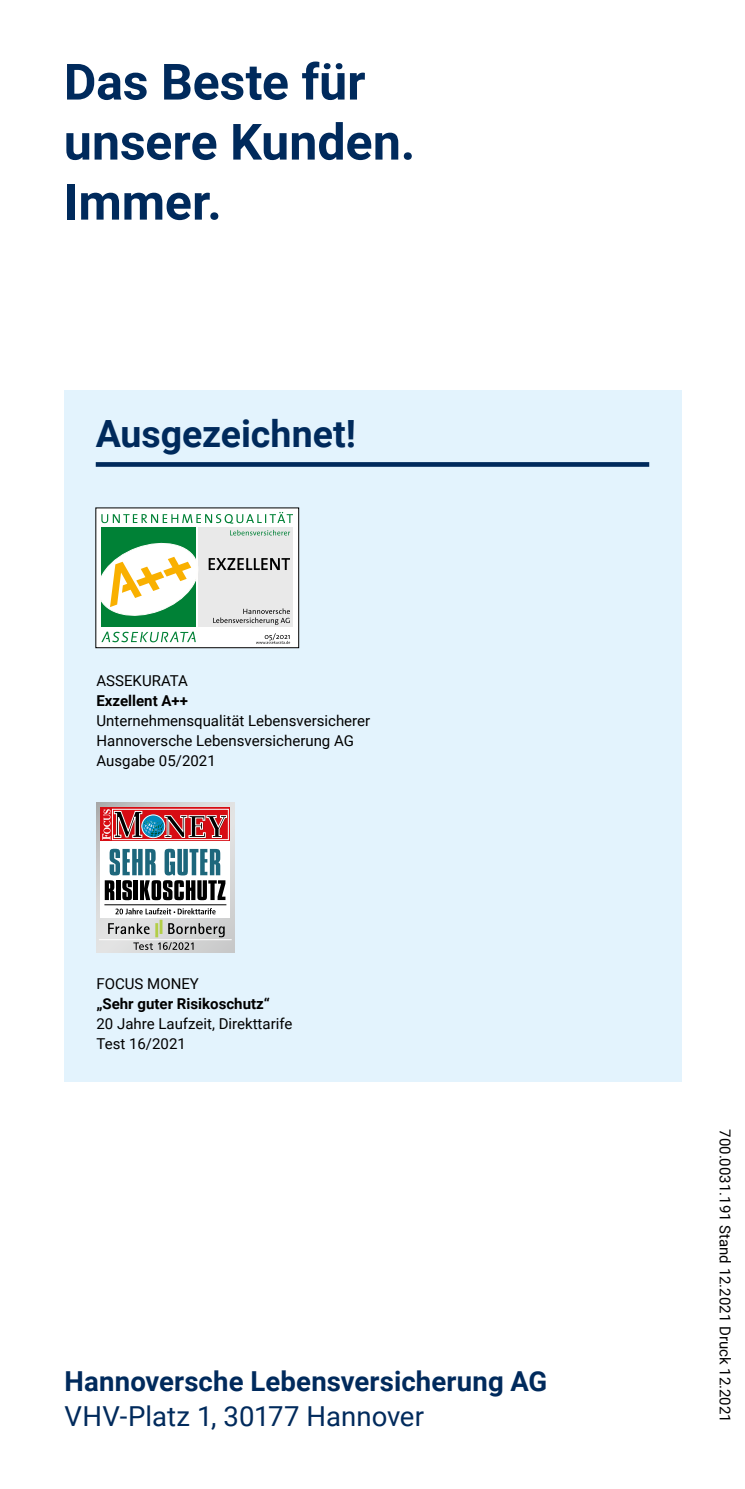
<style>
.page{position:relative;width:745px;height:1489px;background:#fff}
.page>*{position:absolute;margin:0;border:0;box-sizing:border-box;transform-origin:0 0}
.t1{font:700 50px/60px "Roboto";color:#002a5c}
.t2{font:700 37.5px "Roboto";color:#002a5c}
.t3{font:700 27.5px "Roboto";letter-spacing:.005em;color:#002a5c}
.t4{font:27.5px "Roboto";color:#002a5c}
.t5{font:15px/20px "Roboto";color:#000}
.t6{font:700 15px "Roboto";color:#000}
</style>
<div class="page">
<div style="left:64px;top:390px;width:616px;height:691px;background:#e3f3fd"></div>
<div style="left:96px;top:462px;width:552px;height:5px;background:#002a5c"></div>
<div style="left:96px;top:508px;width:202px;height:139px;background:#fff"></div>
<div style="left:96px;top:507px;width:203px;height:141px;border:1px solid #000"></div>
<div style="left:198px;top:526px;width:95px;height:100px;background:#e9e9e9"></div>
<div style="left:101px;top:526px;width:95px;height:100px;background:#008136"></div>
<svg style="left:101px;top:631px;width:95px;height:11px"></svg>
<svg style="left:101px;top:512px;width:192px;height:12px"></svg>
<svg style="left:256px;top:633px;width:34px;height:11px"></svg>
<svg style="left:95px;top:530px;width:195px;height:95px"></svg>
<svg style="left:96px;top:803px;width:138px;height:149px;background:#d3d4d4"></svg>
<div style="left:100px;top:840px;width:130px;height:77px;background:#fff"></div>
<div style="left:100px;top:807px;width:130px;height:34px;background:#d70c13"></div>
<svg style="left:102px;top:808px;width:127px;height:32px"></svg>
<div style="left:141px;top:814px;width:24px;height:24px;border:1px solid #fff;border-radius:50%"></div>
<hr style="left:99px;top:939px;width:132px;height:1px;background:#fff">
<hr style="left:159px;top:919px;width:3px;height:14px;background:#b3ce47">
<svg style="left:115px;top:908px;width:100px;height:6px"></svg>
<svg style="left:105px;top:848px;width:120px;height:52px"></svg>
<hr style="left:104px;top:904px;width:122px;height:1px;background:#000">
<svg style="left:108px;top:923px;width:116px;height:26px;background:#b7b8b5"></svg>
<h1 class="t1" style="left:64px;top:50px;width:353px">Das Beste für unsere Kunden.<br>Immer.</h1>
<h2 class="t2" style="left:96px;top:407px;width:261px">Ausgezeichnet!</h2>
<p class="t5" style="left:96px;top:670px;width:93px">ASSEKURATA</p>
<p class="t6" style="left:96px;top:690px;width:93px">Exzellent A++</p>
<p class="t5" style="left:96px;top:710px;width:275px">Unternehmensqualität Lebensversicherer<br>Hannoversche Lebensversicherung AG<br>Ausgabe 05/2021</p>
<p class="t5" style="left:96px;top:973px;width:104px">FOCUS MONEY</p>
<p class="t6" style="left:96px;top:993px;width:175px">„Sehr guter Risikoschutz“</p>
<p class="t5" style="left:96px;top:1013px;width:197px">20 Jahre Laufzeit, Direkttarife<br>Test 16/2021</p>
<h3 class="t3" style="left:64px;top:1361px;width:484px">Hannoversche Lebensversicherung AG</h3>
<h3 class="t4" style="left:64px;top:1396px;width:361px">VHV-Platz 1, 30177 Hannover</h3>
<p class="t5" style="left:735px;top:1129px;width:295px;rotate:90deg">700.0031.191 Stand 12.2021 Druck 12.2021</p>
</div>
